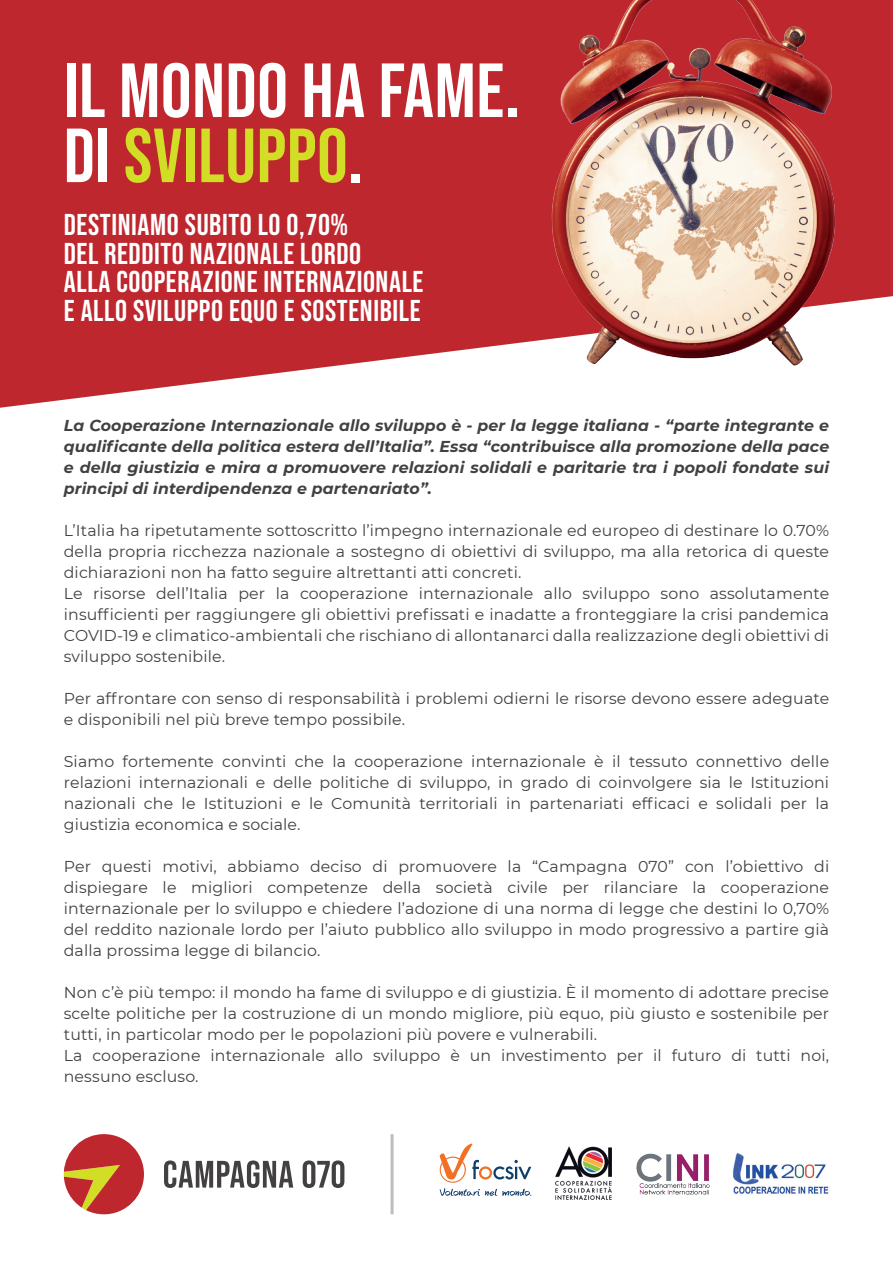
<style>
.page{position:relative;width:893px;height:1263px;background:#fff}
.page>*{position:absolute;margin:0;border:0;box-sizing:border-box;transform-origin:0 0}
.t1{font:76.5px/65.1px "Bebas Neue";letter-spacing:.01em;color:#fff}
.t2{font:30px/28.5px "Bebas Neue";letter-spacing:.02em;color:#fff}
.t3{font:15.75px/21px "Montserrat";letter-spacing:.01em;color:#424041}
.t4{font:italic 700 15.75px/21px "Montserrat";letter-spacing:.01em;color:#424041;text-align:justify}
.s1{color:#d2dd25}
</style>
<div class="page">
<svg style="left:0;top:0;width:893px;height:408px;background:#c64147"></svg>
<svg style="left:64px;top:1134px;width:80px;height:80px"></svg>
<svg style="left:164px;top:1160px;width:129px;height:28px"></svg>
<svg style="left:303px;top:1160px;width:41px;height:28px"></svg>
<img style="left:733px;top:1153px;width:96px;height:41px">
<img style="left:555px;top:1146px;width:57px;height:53px">
<svg style="left:440px;top:1143px;width:91px;height:53px"></svg>
<img style="left:636px;top:1153px;width:74px;height:42px">
<hr style="left:391px;top:1134px;width:3px;height:80px;background:#bcbdc0">
<img style="left:538px;top:0;width:308px;height:385px">
<h1 class="t1" style="left:64px;top:57px;width:457px">IL MONDO HA FAME.<br>DI <span class="s1">SVILUPPO</span>.</h1>
<h2 class="t2" style="left:64px;top:210px;width:361px">DESTINIAMO SUBITO LO 0,70%<br>DEL REDDITO NAZIONALE LORDO<br>ALLA COOPERAZIONE INTERNAZIONALE<br>E ALLO SVILUPPO EQUO E SOSTENIBILE</h2>
<p class="t4" style="left:64px;top:414px;width:767px">La Cooperazione Internazionale allo sviluppo è - per la legge italiana - “parte integrante e qualificante della politica estera dell’Italia”. Essa “contribuisce alla promozione della pace e della giustizia e mira a promuovere relazioni solidali e paritarie tra i popoli fondate sui principi di interdipendenza e partenariato”.</p>
<p class="t3" style="left:64px;top:519px;width:767px">L’Italia ha ripetutamente sottoscritto l’impegno internazionale ed europeo di destinare lo 0.70% della propria ricchezza nazionale a sostegno di obiettivi di sviluppo, ma alla retorica di queste dichiarazioni non ha fatto seguire altrettanti atti concreti.<br>Le risorse dell’Italia per la cooperazione internazionale allo sviluppo sono assolutamente insufficienti per raggiungere gli obiettivi prefissati e inadatte a fronteggiare la crisi pandemica COVID-19 e climatico-ambientali che rischiano di allontanarci dalla realizzazione degli obiettivi di sviluppo sostenibile.</p>
<p class="t3" style="left:64px;top:687px;width:767px">Per affrontare con senso di responsabilità i problemi odierni le risorse devono essere adeguate e disponibili nel più breve tempo possibile.</p>
<p class="t3" style="left:64px;top:750px;width:767px;text-align:justify">Siamo fortemente convinti che la cooperazione internazionale è il tessuto connettivo delle relazioni internazionali e delle politiche di sviluppo, in grado di coinvolgere sia le Istituzioni nazionali che le Istituzioni e le Comunità territoriali in partenariati efficaci e solidali per la giustizia economica e sociale.</p>
<p class="t3" style="left:64px;top:855px;width:767px;text-align:justify">Per questi motivi, abbiamo deciso di promuovere la “Campagna 070” con l’obiettivo di dispiegare le migliori competenze della società civile per rilanciare la cooperazione internazionale per lo sviluppo e chiedere l’adozione di una norma di legge che destini lo 0,70% del reddito nazionale lordo per l’aiuto pubblico allo sviluppo in modo progressivo a partire già dalla prossima legge di bilancio.</p>
<p class="t3" style="left:64px;top:981px;width:767px">Non c’è più tempo: il mondo ha fame di sviluppo e di giustizia. È il momento di adottare precise scelte politiche per la costruzione di un mondo migliore, più equo, più giusto e sostenibile per tutti, in particolar modo per le popolazioni più povere e vulnerabili.<br>La cooperazione internazionale allo sviluppo è un investimento per il futuro di tutti noi, nessuno escluso.</p>
</div>
